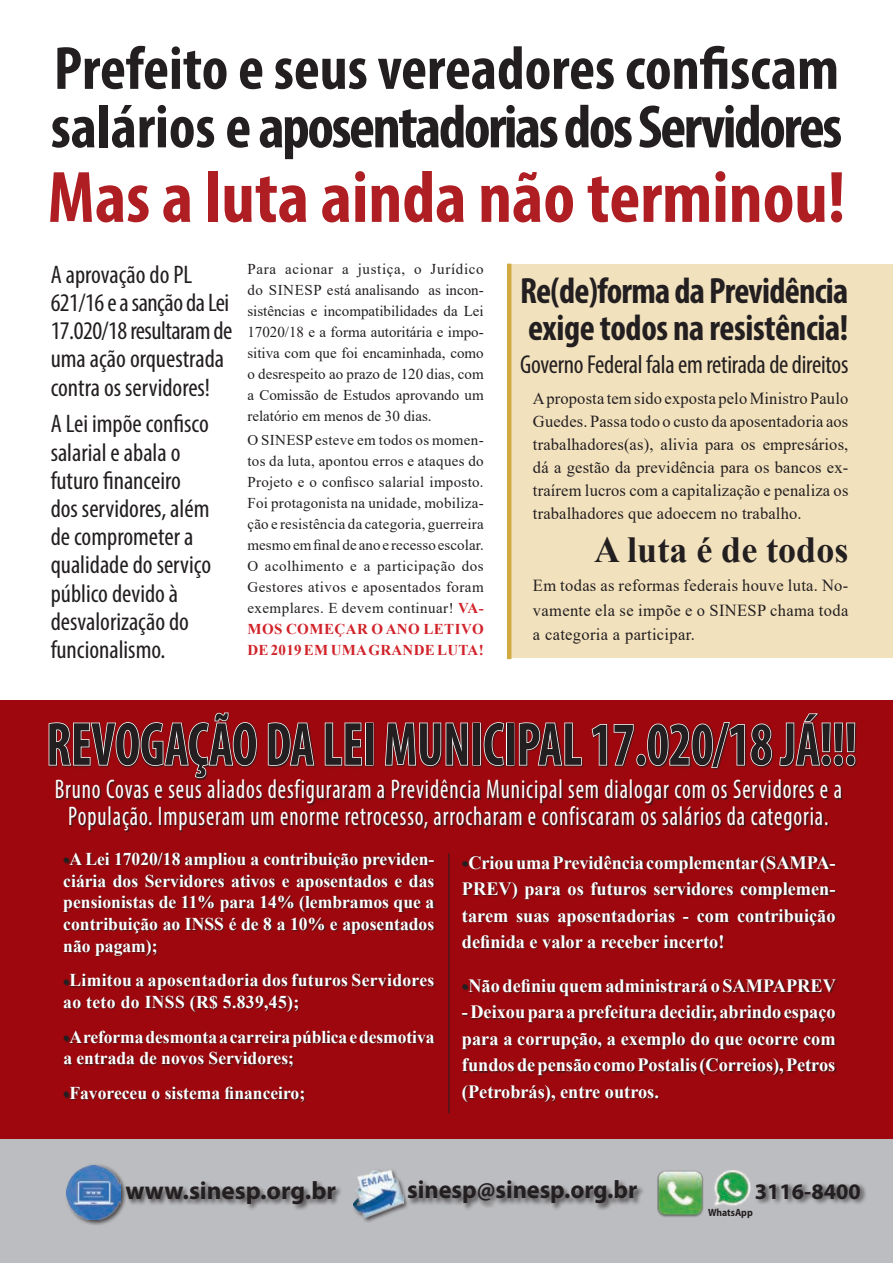
<style>
.page{position:relative;width:893px;height:1263px;background:#fff}
.page>*{position:absolute;margin:0;border:0;box-sizing:border-box;transform-origin:0 0}
.t1{font:700 condensed 73.5px "Myriad Pro";color:#af1e22}
.t2{font:700 condensed 61.5px/58.5px "Myriad Pro";color:#231f20}
.t3{font:700 condensed 61.5px "Myriad Pro";color:#231f20;scale:.85 1}
.t4{font:700 condensed 36.75px/36.8px "Myriad Pro";letter-spacing:-.02em;color:#231f20}
.t5{font:700 36.75px "Times New Roman";color:#231f20}
.t6{font:condensed 27px/27px "Myriad Pro";letter-spacing:.04em;color:#fff;text-align:center;scale:.85 1}
.t7{font:condensed 25.95px "Myriad Pro";letter-spacing:-.01em;color:#231f20}
.t8{font:condensed 25.5px/28.2px "Myriad Pro";color:#231f20}
.t9{font:700 25.2px "Myriad Pro";color:#231f20;scale:.96 1}
.t10{font:700 25.2px "Myriad Pro";color:#231f20}
.t11{font:700 22.2px "Myriad Pro";color:#231f20}
.t12{font:700 18.75px/26.5px "Times New Roman";color:#fff;text-align:justify}
.t13{font:700 18px/21.8px "Times New Roman";color:#fff;text-align:justify}
.t14{font:700 18px/21.8px "Times New Roman";letter-spacing:.02em;color:#fff}
.t15{font:16.8px/23px "Times New Roman";letter-spacing:.015em;color:#231f20;text-align:justify}
.t16{font:15px/21px "Times New Roman";letter-spacing:.015em;color:#231f20;text-align:justify}
.t17{font:700 10.5px "Myriad Pro";color:#231f20;scale:.92 1}
.s1{font-weight:700;color:#d1232a}
.s2{color:#231f20}
</style>
<div class="page">
<div style="left:511px;top:264px;width:382px;height:394px;background:#f1e1bd"></div>
<div style="left:0;top:701px;width:893px;height:445px;background:#9d070d"></div>
<div style="left:0;top:1140px;width:893px;height:123px;background:#bcbdc0"></div>
<div style="left:125px;top:1179px;width:218px;height:32px;background:#231f20;opacity:.75"></div>
<div style="left:407px;top:1179px;width:238px;height:32px;background:#231f20;opacity:.75"></div>
<div style="left:755px;top:1182px;width:112px;height:24px;background:#231f20;opacity:.75"></div>
<div style="left:352px;top:1168px;width:58px;height:55px;background:#231f20;opacity:.75"></div>
<img style="left:353px;top:1168px;width:50px;height:50px">
<div style="left:66px;top:1163px;width:62px;height:63px;background:#231f20;opacity:.75"></div>
<img style="left:66px;top:1165px;width:55px;height:54px">
<img style="left:657px;top:1170px;width:47px;height:47px">
<img style="left:714px;top:1170px;width:37px;height:36px">
<div style="left:56px;top:780px;width:786px;height:53px;background:#231f20;opacity:.75"></div>
<svg style="left:48px;top:712px;width:209px;height:67px"></svg>
<svg style="left:267px;top:722px;width:48px;height:45px"></svg>
<svg style="left:324px;top:722px;width:39px;height:44px"></svg>
<div style="left:365px;top:723px;width:8px;height:42px;border:2px solid #fff"></div>
<svg style="left:385px;top:722px;width:84px;height:45px"></svg>
<div style="left:472px;top:723px;width:9px;height:42px;border:2px solid #fff"></div>
<svg style="left:483px;top:722px;width:22px;height:45px"></svg>
<div style="left:506px;top:723px;width:8px;height:42px;border:2px solid #fff"></div>
<svg style="left:518px;top:722px;width:64px;height:44px"></svg>
<svg style="left:591px;top:724px;width:43px;height:42px"></svg>
<div style="left:636px;top:754px;width:10px;height:12px;border:2px solid #fff;border-radius:50%"></div>
<svg style="left:646px;top:722px;width:127px;height:47px"></svg>
<svg style="left:779px;top:713px;width:77px;height:54px"></svg>
<div style="left:64px;top:853px;width:372px;height:250px;background:#231f20;opacity:.75"></div>
<div style="left:462px;top:856px;width:376px;height:247px;background:#231f20;opacity:.75"></div>
<hr style="left:449px;top:853px;width:1px;height:260px;background:#231f20">
<hr style="left:507px;top:264px;width:4px;height:395px;background:#d2aa42">
<h2 class="t2" style="left:51px;top:38px;width:793px">Prefeito e seus vereadores confiscam salários e aposentadorias dos Servidores</h2>
<h1 class="t1" style="left:48px;top:151px;width:799px">Mas a luta ainda não terminou!</h1>
<h3 class="t8" style="left:51px;top:260px;width:183px">A aprovação do PL<br>621/16 e a sanção da Lei<br>17.020/18 resultaram de uma ação orquestrada contra os servidores!</h3>
<h3 class="t8" style="left:51px;top:409px;width:162px">A Lei impõe confisco salarial e abala o futuro financeiro dos servidores, além de comprometer a qualidade do serviço público devido à desvalorização do funcionalismo.</h3>
<p class="t16" style="left:247px;top:258px;width:238px">Para acionar a justiça, o Jurídico do SINESP está analisando as incon&shy;sistências e incompatibilidades da Lei 17020/18 e a forma autoritária e impo&shy;sitiva com que foi encaminhada, como o desrespeito ao prazo de 120 dias, com a Comissão de Estudos aprovando um relatório em menos de 30 dias.</p>
<p class="t16" style="left:247px;top:429px;width:238px">O SINESP esteve em todos os momen&shy;tos da luta, apontou erros e ataques do Projeto e o confisco salarial imposto.<br>Foi protagonista na unidade, mobiliza&shy;ção e resistência da categoria, guerreira mesmo em final de ano e recesso escolar.<br>O acolhimento e a participação dos Gestores ativos e aposentados foram exemplares. E devem continuar! <span class="s1">VA-MOS COMEÇAR O ANO LETIVO DE 2019 EM UMA GRANDE LUTA!</span></p>
<h3 class="t4" style="left:520px;top:271px;width:330px">Re(de)forma da Previdência exige todos na resistência!</h3>
<h3 class="t7" style="left:520px;top:348px;width:330px">Governo Federal fala em retirada de direitos</h3>
<p class="t15" style="left:533px;top:387px;width:317px">A proposta tem sido exposta pelo Ministro Paulo Guedes. Passa todo o custo da aposentadoria aos trabalhadores(as), alivia para os empresários, dá a gestão da previdência para os bancos ex&shy;traírem lucros com a capitalização e penaliza os trabalhadores que adoecem no trabalho.</p>
<h3 class="t5" style="left:594px;top:523px;width:256px">A luta é de todos</h3>
<p class="t15" style="left:533px;top:573px;width:317px;line-height:24.5px">Em todas as reformas federais houve luta. No&shy;vamente ela se impõe e o SINESP chama toda a categoria a participar.</p>
<h2 class="t3" style="left:46px;top:706px;width:955px">REVOGAÇÃO DA LEI MUNICIPAL 17.020/18 JÁ!!!</h2>
<h3 class="t6" style="left:55px;top:776px;width:928px">Bruno Covas e seus aliados desfiguraram a Previdência Municipal sem dialogar com os Servidores e a<br>População. Impuseram um enorme retrocesso, arrocharam e confiscaram os salários da categoria.</h3>
<p class="t13" style="left:63px;top:847px;width:372px"><span class="s2">•</span>A Lei 17020/18 ampliou a contribuição previden&shy;ciária dos Servidores ativos e aposentados e das pensionistas de 11% para 14% (lembramos que a contribuição ao INSS é de 8 a 10% e aposentados não pagam);</p>
<p class="t14" style="left:63px;top:969px;width:373px"><span class="s2">•</span>Limitou a aposentadoria dos futuros Servidores ao teto do INSS (R$ 5.839,45);</p>
<p class="t13" style="left:63px;top:1025px;width:373px"><span class="s2">•</span>A reforma desmonta a carreira pública e desmotiva a entrada de novos Servidores;</p>
<p class="t13" style="left:63px;top:1081px;width:243px"><span class="s2">•</span>Favoreceu o sistema financeiro;</p>
<p class="t12" style="left:462px;top:848px;width:375px"><span class="s2">•</span>Criou uma Previdência complementar (SAMPA-PREV) para os futuros servidores complemen&shy;tarem suas aposentadorias - com contribuição definida e valor a receber incerto!</p>
<p class="t12" style="left:462px;top:972px;width:375px"><span class="s2">•</span>Não definiu quem administrará o SAMPAPREV</p>
<p class="t12" style="left:462px;top:998px;width:375px">- Deixou para a prefeitura decidir, abrindo espaço para a corrupção, a exemplo do que ocorre com fundos de pensão como Postalis (Correios), Petros (Petrobrás), entre outros.</p>
<h3 class="t10" style="left:125px;top:1174px;width:212px">www.sinesp.org.br</h3>
<h3 class="t9" style="left:407px;top:1173px;width:241px">sinesp@sinesp.org.br</h3>
<h3 class="t11" style="left:755px;top:1176px;width:107px">3116-8400</h3>
<p class="t17" style="left:708px;top:1206px;width:50px">WhatsApp</p>
</div>
